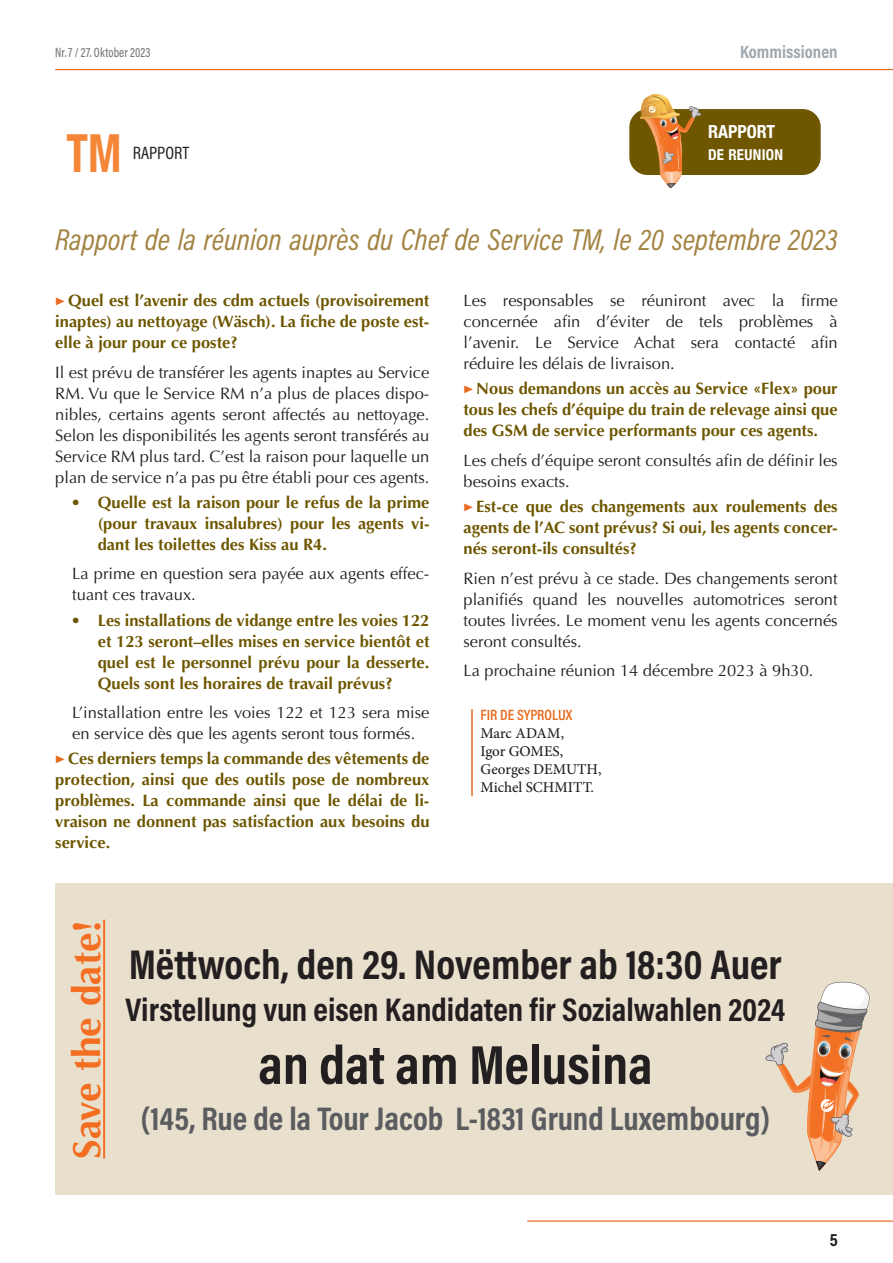
<style>
.page{position:relative;width:893px;height:1263px;background:#fff}
.page>*{position:absolute;margin:0;border:0;box-sizing:border-box;transform-origin:0 0}
.t1{font:700 55.5px "Acumin Pro Cond";color:#231f20}
.t2{font:700 condensed 52.5px "Helvetica Neue";color:#f58638;scale:.86 1}
.t3{font:700 42px "Acumin Pro Cond";color:#231f20}
.t4{font:700 39px "Optima";color:#f36e21}
.t5{font:700 33px "Acumin Pro Cond";color:#231f20}
.t6{font:700 33px "Acumin Pro Cond";color:#5a5c60}
.t7{font:italic 30.3px "Acumin Pro Cond";color:#a28342}
.t8{font:700 18px "Acumin Pro Cond";color:#9ea8b0}
.t9{font:18px "Acumin Pro Cond";letter-spacing:.005em;color:#231f20}
.t10{font:700 condensed 18px "Helvetica Neue";color:#fff}
.t11{font:700 18px "Acumin Pro Cond";color:#231f20}
.t12{font:16.5px/21px "Optima";color:#231f20;text-align:justify}
.t13{font:700 16.5px/21px "Optima";color:#6e5700;text-align:justify}
.t14{font:500 15px/18px "Minion Pro";color:#231f20}
.t15{font:600 15px "Acumin Pro Cond";color:#e86a1f}
.t16{font:700 condensed 15px "Helvetica Neue";letter-spacing:.02em;color:#fff}
.t17{font:500 13.5px "Acumin Pro Cond";letter-spacing:.01em;color:#76787b;scale:.9 1}
.s1{font-family:"Acumin Pro Cond";font-weight:500;color:#e86a1f}
</style>
<div class="page">
<div style="left:55px;top:883px;width:838px;height:312px;background:#e8e0cd"></div>
<hr style="left:527px;top:1220px;width:366px;height:2px;background:#e86a1f">
<hr style="left:55px;top:69px;width:838px;height:1px;background:#e86a1f">
<div style="left:629px;top:109px;width:192px;height:66px;background:#6e5700;border-radius:18px"></div>
<svg style="left:640px;top:94px;width:61px;height:94px"></svg>
<hr style="left:471px;top:709px;width:2px;height:87px;background:#e86a1f">
<hr style="left:103px;top:920px;width:2px;height:238px;background:#f36e21">
<svg style="left:765px;top:982px;width:104px;height:189px"></svg>
<p class="t17" style="left:55px;top:44px;width:107px">Nr.7 / 27. Oktober 2023</p>
<p class="t8" style="left:740px;top:40px;width:99px">Kommissionen</p>
<h2 class="t2" style="left:67px;top:109px;width:65px">TM</h2>
<p class="t9" style="left:133px;top:141px;width:58px">RAPPORT</p>
<p class="t10" style="left:708px;top:117px;width:69px">RAPPORT</p>
<p class="t16" style="left:708px;top:143px;width:77px">DE REUNION</p>
<h3 class="t7" style="left:55px;top:220px;width:784px">Rapport de la réunion auprès du Chef de Service TM, le 20 septembre 2023</h3>
<p class="t13" style="left:55px;top:290px;width:376px"><span class="s1">▶</span> Quel est l’avenir des cdm actuels (provisoirement inaptes) au nettoyage (Wäsch). La fiche de poste est&shy;elle à jour pour ce poste?</p>
<p class="t12" style="left:55px;top:362px;width:376px">Il est prévu de transférer les agents inaptes au Service RM. Vu que le Service RM n’a plus de places dispo&shy;nibles, certains agents seront affectés au nettoyage.<br>Selon les disponibilités les agents seront transférés au Service RM plus tard. C’est la raison pour laquelle un plan de service n’a pas pu être établi pour ces agents.</p>
<p class="t13" style="left:98px;top:492px;width:333px;text-indent:-27px">• Quelle est la raison pour le refus de la prime (pour travaux insalubres) pour les agents vi&shy;dant les toilettes des Kiss au R4.</p>
<p class="t12" style="left:72px;top:563px;width:359px">La prime en question sera payée aux agents effec&shy;tuant ces travaux.</p>
<p class="t13" style="left:98px;top:610px;width:333px;text-indent:-27px">• Les installations de vidange entre les voies 122 et 123 seront–elles mises en service bientôt et quel est le personnel prévu pour la desserte.<br>Quels sont les horaires de travail prévus?</p>
<p class="t12" style="left:72px;top:702px;width:359px">L’installation entre les voies 122 et 123 sera mise en service dès que les agents seront tous formés.</p>
<p class="t13" style="left:55px;top:748px;width:376px"><span class="s1">▶</span> Ces derniers temps la commande des vêtements de protection, ainsi que des outils pose de nombreux problèmes. La commande ainsi que le délai de li&shy;vraison ne donnent pas satisfaction aux besoins du service.</p>
<p class="t12" style="left:463px;top:290px;width:376px">Les responsables se réuniront avec la firme concernée afin d’éviter de tels problèmes à l’avenir. Le Service Achat sera contacté afin réduire les délais de livraison.</p>
<p class="t13" style="left:463px;top:378px;width:376px"><span class="s1">▶</span> Nous demandons un accès au Service «Flex» pour tous les chefs d’équipe du train de relevage ainsi que des GSM de service performants pour ces agents.</p>
<p class="t12" style="left:463px;top:450px;width:376px">Les chefs d’équipe seront consultés afin de définir les besoins exacts.</p>
<p class="t13" style="left:463px;top:496px;width:376px"><span class="s1">▶</span> Est-ce que des changements aux roulements des agents de l’AC sont prévus? Si oui, les agents concer&shy;nés seront-ils consultés?</p>
<p class="t12" style="left:463px;top:568px;width:376px">Rien n’est prévu à ce stade. Des changements seront planifiés quand les nouvelles automotrices seront toutes livrées. Le moment venu les agents concernés seront consultés.</p>
<p class="t12" style="left:463px;top:660px;width:352px">La prochaine réunion 14 décembre 2023 à 9h30.</p>
<p class="t15" style="left:480px;top:705px;width:93px">FIR DE SYPROLUX</p>
<p class="t14" style="left:480px;top:724px;width:123px">Marc ADAM,<br>Igor GOMES,<br>Georges DEMUTH,<br>Michel SCHMITT.</p>
<h3 class="t4" style="left:64px;top:1158px;width:240px;rotate:-90deg">Save the date!</h3>
<h3 class="t3" style="left:129px;top:937px;width:654px">Mëttwoch, den 29. November ab 18:30 Auer</h3>
<h3 class="t5" style="left:126px;top:988px;width:661px">Virstellung vun eisen Kandidaten fir Sozialwahlen 2024</h3>
<h1 class="t1" style="left:258px;top:1028px;width:396px">an dat am Melusina</h1>
<h3 class="t6" style="left:140px;top:1097px;width:632px">(145, Rue de la Tour Jacob L-1831 Grund Luxembourg)</h3>
<p class="t11" style="left:830px;top:1228px;width:10px">5</p>
</div>
